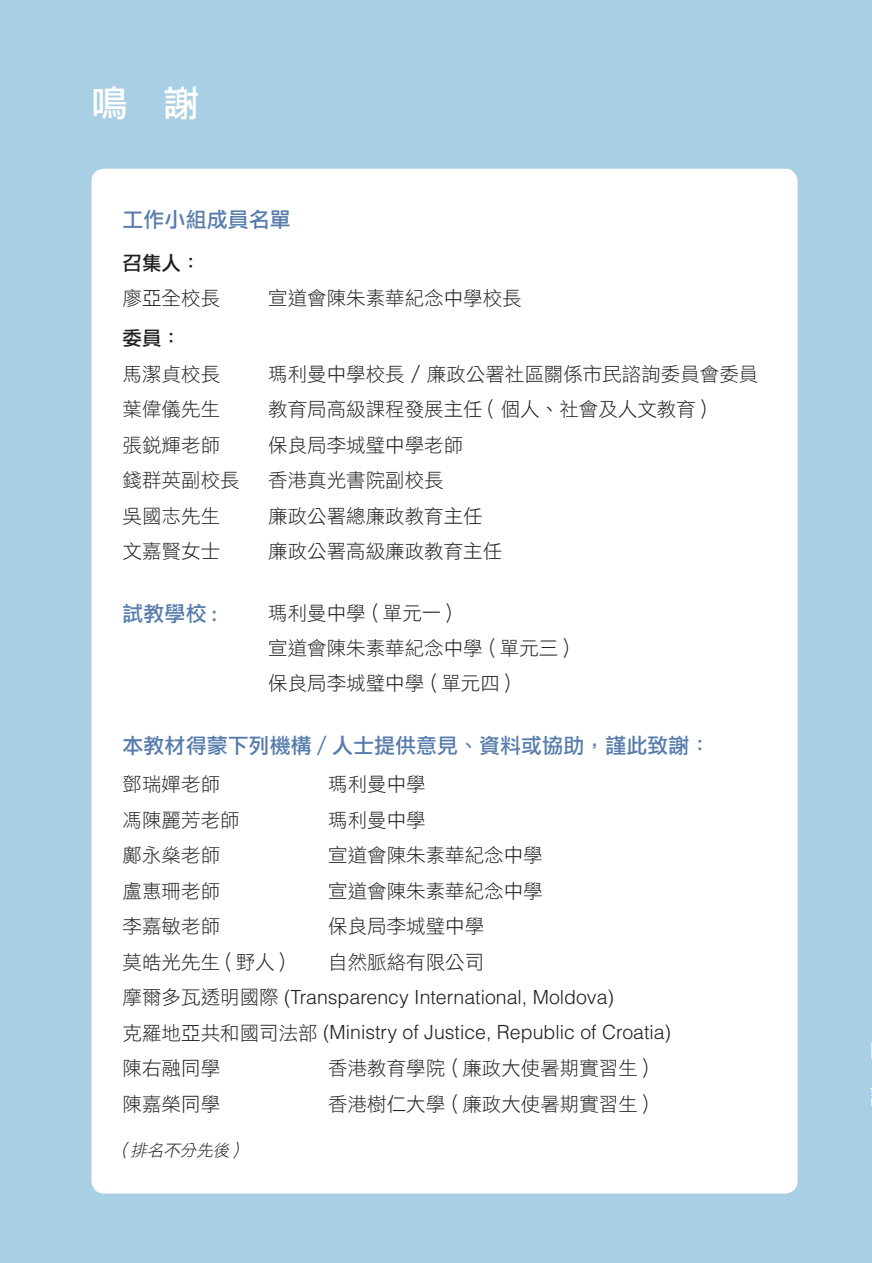
<style>
.page{position:relative;width:872px;height:1263px;background:#a8cfe3}
.page>*{position:absolute;margin:0;border:0;box-sizing:border-box;transform-origin:0 0}
.t1{font:36px "DF Li Hei HK W5";color:#fff}
.t2{font:21px "DF Li Hei HK W5";color:#577cac}
.t3{font:19.5px/35.1px "DF Li Hei HK W3";color:#231f20}
.t4{font:300 19.5px/35.5px "Helvetica LT Std";color:#231f20}
.t5{font:19.5px "DF Li Hei HK W5";color:#231f20}
.t6{font:italic 16.5px "DF Li Hei HK W3";color:#231f20}
.s1{font-family:"DF Li Hei HK W3";font-weight:400}
</style>
<div class="page">
<div style="left:91px;top:169px;width:706px;height:1024px;background:#fff;border-radius:13px"></div>
<h1 class="t1" style="left:91px;top:84px;width:109px">鳴 謝</h1>
<p class="t2" style="left:123px;top:208px;width:169px">工作小組成員名單</p>
<p class="t5" style="left:123px;top:252px;width:79px">召集人：</p>
<p class="t3" style="left:123px;top:280px;width:99px">廖亞全校長</p>
<p class="t3" style="left:268px;top:280px;width:255px">宣道會陳朱素華紀念中學校長</p>
<p class="t5" style="left:123px;top:328px;width:60px">委員：</p>
<p class="t3" style="left:123px;top:356px;width:99px">馬潔貞校長</p>
<p class="t3" style="left:268px;top:356px;width:492px">瑪利曼中學校長 / 廉政公署社區關係市民諮詢委員會委員</p>
<p class="t3" style="left:123px;top:391px;width:99px">葉偉儀先生</p>
<p class="t3" style="left:268px;top:391px;width:449px">教育局高級課程發展主任（個人、社會及人文教育）</p>
<p class="t3" style="left:123px;top:427px;width:99px">張銳輝老師</p>
<p class="t3" style="left:268px;top:427px;width:196px">保良局李城璧中學老師</p>
<p class="t3" style="left:123px;top:462px;width:118px">錢群英副校長</p>
<p class="t3" style="left:268px;top:462px;width:177px">香港真光書院副校長</p>
<p class="t3" style="left:123px;top:498px;width:99px">吳國志先生</p>
<p class="t3" style="left:268px;top:498px;width:216px">廉政公署總廉政教育主任</p>
<p class="t3" style="left:123px;top:533px;width:99px">文嘉賢女士</p>
<p class="t3" style="left:268px;top:533px;width:235px">廉政公署高級廉政教育主任</p>
<p class="t2" style="left:123px;top:602px;width:96px">試教學校 :</p>
<p class="t3" style="left:268px;top:595px;width:302px">瑪利曼中學 ( 單元一 )<br>宣道會陳朱素華紀念中學 ( 單元三 )保良局李城璧中學 ( 單元四 )</p>
<p class="t2" style="left:123px;top:734px;width:589px">本教材得蒙下列機構 / 人士提供意見、資料或協助，謹此致謝：</p>
<p class="t3" style="left:123px;top:766px;width:99px">鄧瑞嬋老師</p>
<p class="t3" style="left:328px;top:766px;width:99px">瑪利曼中學</p>
<p class="t3" style="left:123px;top:802px;width:118px">馮陳麗芳老師</p>
<p class="t3" style="left:328px;top:802px;width:99px">瑪利曼中學</p>
<p class="t3" style="left:123px;top:837px;width:99px">鄺永燊老師</p>
<p class="t3" style="left:328px;top:837px;width:216px">宣道會陳朱素華紀念中學</p>
<p class="t3" style="left:123px;top:873px;width:99px">盧惠珊老師</p>
<p class="t3" style="left:328px;top:873px;width:216px">宣道會陳朱素華紀念中學</p>
<p class="t3" style="left:123px;top:908px;width:99px">李嘉敏老師</p>
<p class="t3" style="left:328px;top:908px;width:158px">保良局李城璧中學</p>
<p class="t3" style="left:123px;top:944px;width:164px">莫皓光先生 ( 野人 )</p>
<p class="t3" style="left:328px;top:944px;width:158px">自然脈絡有限公司</p>
<p class="t4" style="left:123px;top:979px;width:550px"><span class="s1">摩爾多瓦透明國際</span> (Transparency International, Moldova)<br><span class="s1">克羅地亞共和國司法部</span> (Ministry of Justice, Republic of Croatia)</p>
<p class="t3" style="left:123px;top:1050px;width:99px">陳右融同學</p>
<p class="t3" style="left:328px;top:1050px;width:322px">香港教育學院 ( 廉政大使暑期實習生 )</p>
<p class="t3" style="left:123px;top:1086px;width:99px">陳嘉榮同學</p>
<p class="t3" style="left:328px;top:1086px;width:322px">香港樹仁大學 ( 廉政大使暑期實習生 )</p>
<p class="t6" style="left:121px;top:1141px;width:122px">( 排名不分先後 )</p>
</div>
